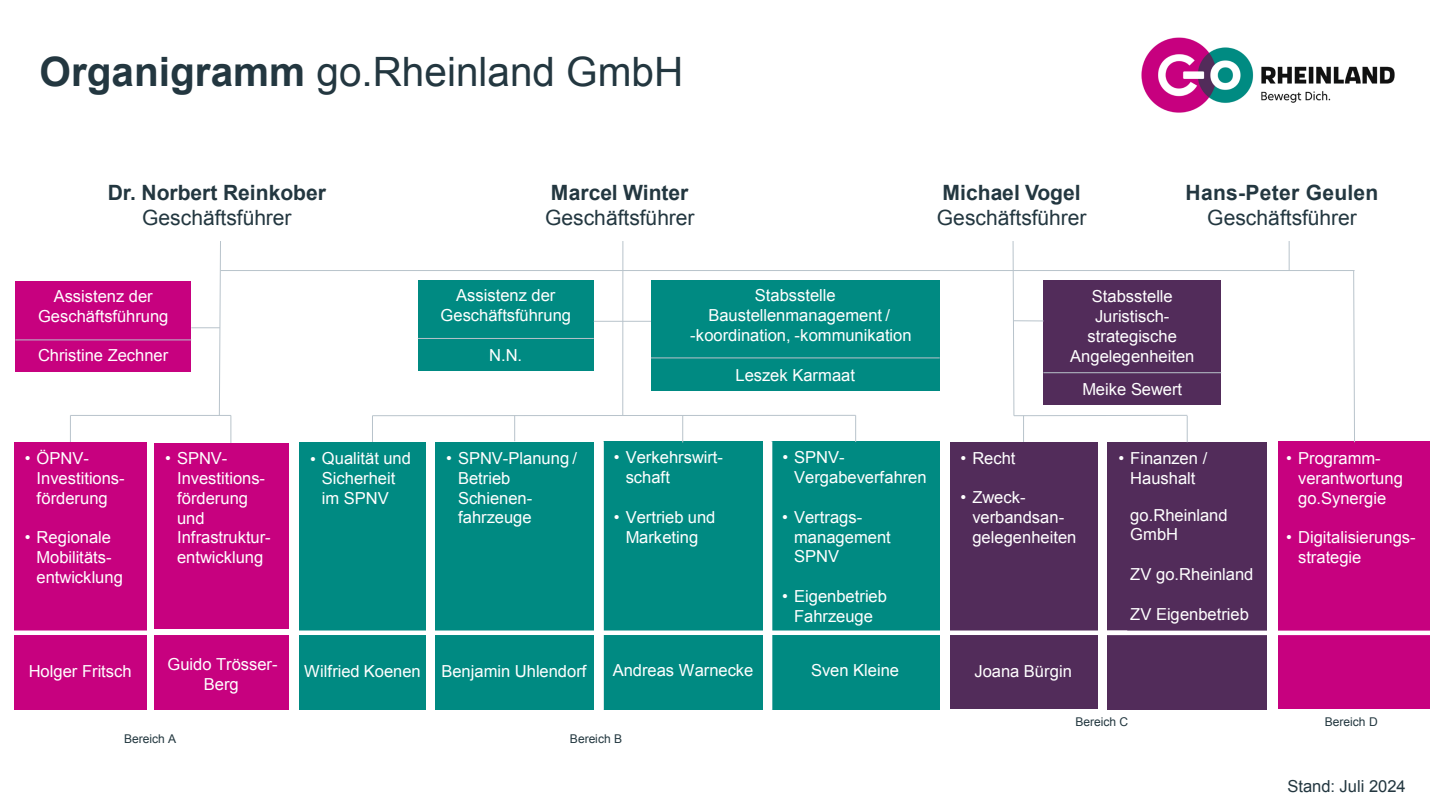
<style>
.page{position:relative;width:1440px;height:810px;background:#fff}
.page>*{position:absolute;margin:0;border:0;box-sizing:border-box;transform-origin:0 0}
.t1{font:40.5px "Arial";color:#233740}
.t2{font:21px "Arial";color:#233740}
.t3{font:700 21px "Arial";color:#233740}
.t4{font:16.5px/19.8px "Arial";color:#fff}
.t5{font:16.5px "Arial";color:#233740}
.t6{font:12px "Arial";color:#22373f}
.s1{font-weight:700}
</style>
<div class="page">
<div style="left:1278px;top:442px;width:151px;height:267px;background:#c7017f"></div>
<svg style="left:372px;top:416px;width:1px;height:26px"></svg>
<div style="left:15px;top:281px;width:176px;height:91px;background:#c7017f"></div>
<hr style="left:15px;top:340px;width:176px;height:1px;background:#b8c3cb">
<hr style="left:230px;top:415px;width:1px;height:30px;background:#b8c3cb">
<hr style="left:70px;top:415px;width:1px;height:30px;background:#b8c3cb">
<div style="left:14px;top:443px;width:133px;height:210px;background:#c7017f"></div>
<div style="left:154px;top:443px;width:134px;height:185px;background:#c7017f"></div>
<div style="left:14px;top:650px;width:133px;height:60px;background:#c7017f"></div>
<div style="left:154px;top:632px;width:134px;height:78px;background:#c7017f"></div>
<div style="left:299px;top:442px;width:127px;height:189px;background:#008a82"></div>
<div style="left:435px;top:442px;width:159px;height:189px;background:#008a82"></div>
<div style="left:603px;top:442px;width:159px;height:189px;background:#008a82"></div>
<div style="left:771px;top:442px;width:169px;height:189px;background:#008a82"></div>
<div style="left:299px;top:631px;width:127px;height:79px;background:#008a82"></div>
<div style="left:435px;top:631px;width:159px;height:79px;background:#008a82"></div>
<div style="left:603px;top:631px;width:159px;height:78px;background:#008a82"></div>
<div style="left:771px;top:631px;width:169px;height:78px;background:#008a82"></div>
<hr style="left:602px;top:441px;width:2px;height:269px;background:#fff">
<hr style="left:771px;top:441px;width:1px;height:269px;background:#fff">
<div style="left:1107px;top:443px;width:159px;height:190px;background:#522c5a"></div>
<div style="left:1107px;top:633px;width:159px;height:76px;background:#522c5a"></div>
<hr style="left:1107px;top:631px;width:326px;height:4px;background:#fff">
<hr style="left:220px;top:270px;width:1134px;height:1px;background:#b8c3cb">
<hr style="left:372px;top:415px;width:483px;height:1px;background:#b8c3cb">
<hr style="left:1014px;top:415px;width:173px;height:1px;background:#b8c3cb">
<hr style="left:70px;top:415px;width:161px;height:1px;background:#b8c3cb">
<hr style="left:622px;top:241px;width:1px;height:175px;background:#b8c3cb">
<svg style="left:1353px;top:270px;width:2px;height:173px"></svg>
<hr style="left:1288px;top:241px;width:1px;height:30px;background:#b8c3cb">
<svg style="left:1187px;top:416px;width:1px;height:26px"></svg>
<svg style="left:514px;top:416px;width:1px;height:25px"></svg>
<svg style="left:855px;top:415px;width:1px;height:27px"></svg>
<svg style="left:682px;top:416px;width:1px;height:27px"></svg>
<svg style="left:191px;top:241px;width:30px;height:174px"></svg>
<div style="left:418px;top:280px;width:176px;height:91px;background:#008a82"></div>
<hr style="left:594px;top:321px;width:57px;height:1px;background:#b8c3cb">
<div style="left:651px;top:280px;width:289px;height:111px;background:#008a82"></div>
<div style="left:950px;top:442px;width:147px;height:190px;background:#522c5a"></div>
<div style="left:950px;top:632px;width:147px;height:77px;background:#522c5a"></div>
<div style="left:1043px;top:281px;width:178px;height:124px;background:#522c5a"></div>
<svg style="left:1012px;top:241px;width:31px;height:201px"></svg>
<hr style="left:651px;top:358px;width:289px;height:1px;background:#b8c3cb">
<hr style="left:1043px;top:372px;width:178px;height:1px;background:#b8c3cb">
<hr style="left:418px;top:338px;width:176px;height:1px;background:#b8c3cb">
<img style="left:1141px;top:37px;width:254px;height:76px">
<hr style="left:11px;top:631px;width:1116px;height:4px;background:#fff">
<h1 class="t1" style="left:40px;top:45px;width:645px"><span class="s1">Organigramm</span> go.Rheinland GmbH</h1>
<p class="t3" style="left:108px;top:179px;width:220px">Dr. Norbert Reinkober</p>
<p class="t2" style="left:142px;top:204px;width:151px">Geschäftsführer</p>
<p class="t3" style="left:551px;top:179px;width:139px">Marcel Winter</p>
<p class="t2" style="left:545px;top:204px;width:151px">Geschäftsführer</p>
<p class="t3" style="left:942px;top:179px;width:140px">Michael Vogel</p>
<p class="t3" style="left:1185px;top:179px;width:194px">Hans-Peter Geulen</p>
<p class="t2" style="left:937px;top:204px;width:151px">Geschäftsführer</p>
<p class="t2" style="left:1207px;top:204px;width:151px">Geschäftsführer</p>
<p class="t4" style="left:38px;top:287px;width:132px;text-align:center">Assistenz der<br>Geschäftsführung</p>
<p class="t4" style="left:38px;top:346px;width:132px">Christine Zechner</p>
<p class="t4" style="left:440px;top:286px;width:132px;text-align:center">Assistenz der<br>Geschäftsführung</p>
<p class="t4" style="left:489px;top:345px;width:35px">N.N.</p>
<p class="t4" style="left:755px;top:286px;width:82px">Stabsstelle</p>
<p class="t4" style="left:708px;top:306px;width:183px">Baustellenmanagement /</p>
<p class="t4" style="left:690px;top:326px;width:223px">-koordination, -kommunikation</p>
<p class="t4" style="left:735px;top:365px;width:121px">Leszek Karmaat</p>
<p class="t4" style="left:37px;top:449px;width:90px;text-indent:-12px">• ÖPNV-<br>Investitions&shy;förderung</p>
<p class="t4" style="left:37px;top:528px;width:88px;text-indent:-12px">• Regionale<br>Mobilitäts&shy;entwicklung</p>
<p class="t4" style="left:177px;top:449px;width:95px;text-indent:-12px">• SPNV-<br>Investitions&shy;förderung und<br>Infrastruktur&shy;entwicklung</p>
<p class="t4" style="left:29px;top:662px;width:104px">Holger Fritsch</p>
<p class="t4" style="left:167px;top:655px;width:112px;text-align:center">Guido Trösser-<br>Berg</p>
<p class="t4" style="left:322px;top:448px;width:90px;text-indent:-12px">• Qualität und<br>Sicherheit im SPNV</p>
<p class="t4" style="left:458px;top:448px;width:121px;text-indent:-12px">• SPNV-Planung /<br>Betrieb<br>Schienen&shy;fahrzeuge</p>
<p class="t4" style="left:626px;top:448px;width:99px;text-indent:-12px">• Verkehrswirt&shy;schaft</p>
<p class="t4" style="left:614px;top:507px;width:103px;text-align:center">• Vertrieb und<br>Marketing</p>
<p class="t4" style="left:794px;top:448px;width:134px;text-indent:-12px">• SPNV-<br>Vergabeverfahren</p>
<p class="t4" style="left:794px;top:507px;width:98px;text-indent:-12px">• Vertrags&shy;management<br>SPNV</p>
<p class="t4" style="left:782px;top:587px;width:106px;text-align:center">• Eigenbetrieb<br>Fahrzeuge</p>
<p class="t4" style="left:304px;top:661px;width:284px">Wilfried Koenen Benjamin Uhlendorf</p>
<p class="t4" style="left:613px;top:661px;width:142px">Andreas Warnecke</p>
<p class="t4" style="left:811px;top:661px;width:89px">Sven Kleine</p>
<p class="t6" style="left:124px;top:731px;width:54px">Bereich A</p>
<p class="t6" style="left:570px;top:731px;width:54px">Bereich B</p>
<p class="t4" style="left:1070px;top:287px;width:126px;text-align:center">Stabsstelle<br>Juristisch&shy;strategische<br>Angelegenheiten</p>
<p class="t4" style="left:1082px;top:379px;width:101px">Meike Sewert</p>
<p class="t4" style="left:960px;top:448px;width:56px">• Recht</p>
<p class="t4" style="left:972px;top:488px;width:106px;text-indent:-12px">• Zweck&shy;verbandsan&shy;gelegenheiten</p>
<p class="t4" style="left:974px;top:662px;width:99px">Joana Bürgin</p>
<p class="t4" style="left:1118px;top:449px;width:90px;text-align:center">• Finanzen /<br>Haushalt</p>
<p class="t4" style="left:1130px;top:505px;width:99px">go.Rheinland<br>GmbH</p>
<p class="t4" style="left:1130px;top:565px;width:125px">ZV go.Rheinland</p>
<p class="t4" style="left:1130px;top:604px;width:120px">ZV Eigenbetrieb</p>
<p class="t4" style="left:1298px;top:449px;width:106px;text-indent:-12px">• Programm&shy;verantwortung go.Synergie</p>
<p class="t4" style="left:1298px;top:527px;width:119px;text-indent:-12px">• Digitalisierungs&shy;strategie</p>
<p class="t6" style="left:1075px;top:714px;width:54px">Bereich C</p>
<p class="t6" style="left:1324px;top:714px;width:54px">Bereich D</p>
<p class="t5" style="left:1287px;top:776px;width:120px">Stand: Juli 2024</p>
</div>
